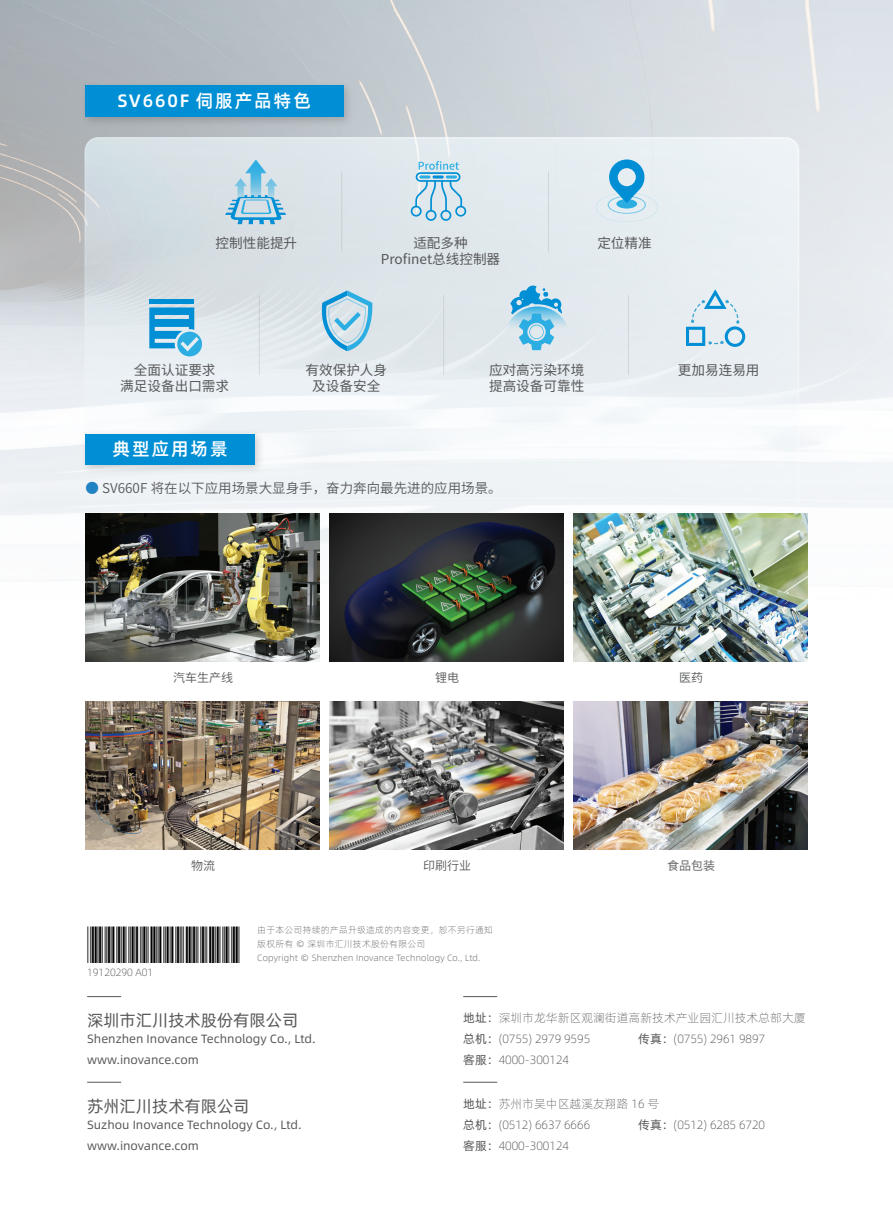
<style>
.page{position:relative;width:893px;height:1212px;background:#fff}
.page>*{position:absolute;margin:0;border:0;box-sizing:border-box;transform-origin:0 0}
.t1{font:18px "Alibaba Pu Hui Ti M";letter-spacing:.1em;color:#fff}
.t2{font:16.5px "Alibaba Pu Hui Ti R";color:#57585a}
.t3{font:13.65px/16.4px "Source Han Sans CN";color:#57585a;text-align:center}
.t4{font:13.5px "Source Han Sans CN";color:#57585a}
.t5{font:12px/21px "Alibaba Pu Hui Ti L";color:#57585a}
.t6{font:12px/21px "Alibaba Pu Hui Ti R";color:#57585a}
.t7{font:12px "Source Han Sans CN";color:#57585a}
.t8{font:10.5px "Alibaba Pu Hui Ti L";color:#57585a}
.t9{font:9px/13.8px "Alibaba Pu Hui Ti L";letter-spacing:.025em;color:#57585a}
.s1{color:#2283c4}
.s2{font-family:"Alibaba Pu Hui Ti R"}
</style>
<div class="page">
<img style="left:0;top:0;width:893px;height:601px">
<svg style="left:85px;top:137px;width:714px;height:436px"></svg>
<svg style="left:411px;top:161px;width:55px;height:60px;background:#afd5e8"></svg>
<svg style="left:225px;top:160px;width:61px;height:64px;background:#a8d0e3"></svg>
<svg style="left:596px;top:159px;width:62px;height:63px;background:#add6eb"></svg>
<svg style="left:686px;top:289px;width:59px;height:58px;background:#bfddec"></svg>
<svg style="left:318px;top:290px;width:57px;height:61px;background:#abd3e6"></svg>
<svg style="left:506px;top:286px;width:63px;height:64px;background:#97cee7"></svg>
<div style="left:149px;top:299px;width:45px;height:5px;background:#008fd5"></div>
<svg style="left:149px;top:307px;width:53px;height:49px;background:#61b8e1"></svg>
<hr style="left:341px;top:171px;width:1px;height:80px;background:#57585a">
<hr style="left:259px;top:295px;width:1px;height:80px;background:#57585a">
<hr style="left:443px;top:295px;width:1px;height:80px;background:#57585a">
<hr style="left:628px;top:295px;width:1px;height:80px;background:#57585a">
<hr style="left:548px;top:171px;width:1px;height:80px;background:#57585a">
<hr style="left:87px;top:996px;width:34px;height:1px;background:#57585a">
<hr style="left:463px;top:996px;width:34px;height:1px;background:#57585a">
<hr style="left:87px;top:1082px;width:34px;height:1px;background:#57585a">
<hr style="left:463px;top:1082px;width:34px;height:1px;background:#57585a">
<div style="left:80px;top:80px;width:275px;height:48px;background:#231f20;opacity:.2"></div>
<div style="left:85px;top:85px;width:258px;height:32px;background:#008fd5"></div>
<div style="left:80px;top:428px;width:186px;height:48px;background:#231f20;opacity:.2"></div>
<div style="left:86px;top:434px;width:169px;height:31px;background:#008fd5"></div>
<img style="left:86px;top:513px;width:233px;height:148px">
<img style="left:330px;top:513px;width:233px;height:148px">
<img style="left:574px;top:513px;width:233px;height:148px">
<img style="left:574px;top:701px;width:233px;height:149px">
<img style="left:86px;top:701px;width:233px;height:149px">
<img style="left:330px;top:701px;width:234px;height:149px">
<h1 class="t1" style="left:117px;top:87px;width:195px">SV660F 伺服产品特色</h1>
<p class="t3" style="left:216px;top:235px;width:83px">控制性能提升</p>
<p class="t3" style="left:381px;top:235px;width:121px">适配多种<br>Profinet总线控制器</p>
<p class="t3" style="left:597px;top:235px;width:56px">定位精准</p>
<p class="t3" style="left:134px;top:362px;width:83px">全面认证要求</p>
<p class="t3" style="left:678px;top:362px;width:83px">更加易连易用</p>
<p class="t3" style="left:120px;top:378px;width:110px">满足设备出口需求</p>
<p class="t3" style="left:305px;top:362px;width:83px">有效保护人身及设备安全</p>
<p class="t3" style="left:489px;top:362px;width:97px;text-align:left">应对高污染环境提高设备可靠性</p>
<h1 class="t1" style="left:113px;top:435px;width:117px">典型应用场景</h1>
<p class="t4" style="left:86px;top:481px;width:418px"><span class="s1">●</span> SV660F 将在以下应用场景大显身手，奋力奔向最先进的应用场景。</p>
<p class="t7" style="left:173px;top:671px;width:62px">汽车生产线</p>
<p class="t7" style="left:435px;top:671px;width:25px">锂电</p>
<p class="t8" style="left:87px;top:965px;width:68px">19120290 A01</p>
<p class="t7" style="left:191px;top:859px;width:26px">物流</p>
<p class="t7" style="left:423px;top:859px;width:49px">印刷行业</p>
<p class="t9" style="left:257px;top:923px;width:237px">由于本公司持续的产品升级造成的内容变更，恕不另行通知版权所有 © 深圳市汇川技术股份有限公司<br>Copyright © Shenzhen Inovance Technology Co., Ltd.</p>
<p class="t7" style="left:679px;top:671px;width:25px">医药</p>
<p class="t7" style="left:667px;top:859px;width:49px">食品包装</p>
<h2 class="t2" style="left:87px;top:1008px;width:213px">深圳市汇川技术股份有限公司</h2>
<p class="t6" style="left:87px;top:1027px;width:230px">Shenzhen Inovance Technology Co., Ltd. www.inovance.com</p>
<h2 class="t2" style="left:87px;top:1093px;width:164px">苏州汇川技术有限公司</h2>
<p class="t6" style="left:87px;top:1113px;width:216px">Suzhou Inovance Technology Co., Ltd. www.inovance.com</p>
<p class="t5" style="left:463px;top:1007px;width:344px"><span class="s2">地址：</span>深圳市龙华新区观澜街道高新技术产业园汇川技术总部大厦<span class="s2">总机：</span>(0755) 2979 9595</p>
<p class="t5" style="left:638px;top:1028px;width:128px"><span class="s2">传真：</span>(0755) 2961 9897</p>
<p class="t5" style="left:463px;top:1049px;width:107px"><span class="s2">客服：</span>4000-300124</p>
<p class="t5" style="left:463px;top:1092px;width:198px"><span class="s2">地址：</span>苏州市吴中区越溪友翔路 16 号<span class="s2">总机：</span>(0512) 6637 6666</p>
<p class="t5" style="left:638px;top:1113px;width:128px"><span class="s2">传真：</span>(0512) 6285 6720</p>
<p class="t5" style="left:463px;top:1134px;width:107px"><span class="s2">客服：</span>4000-300124</p>
</div>
